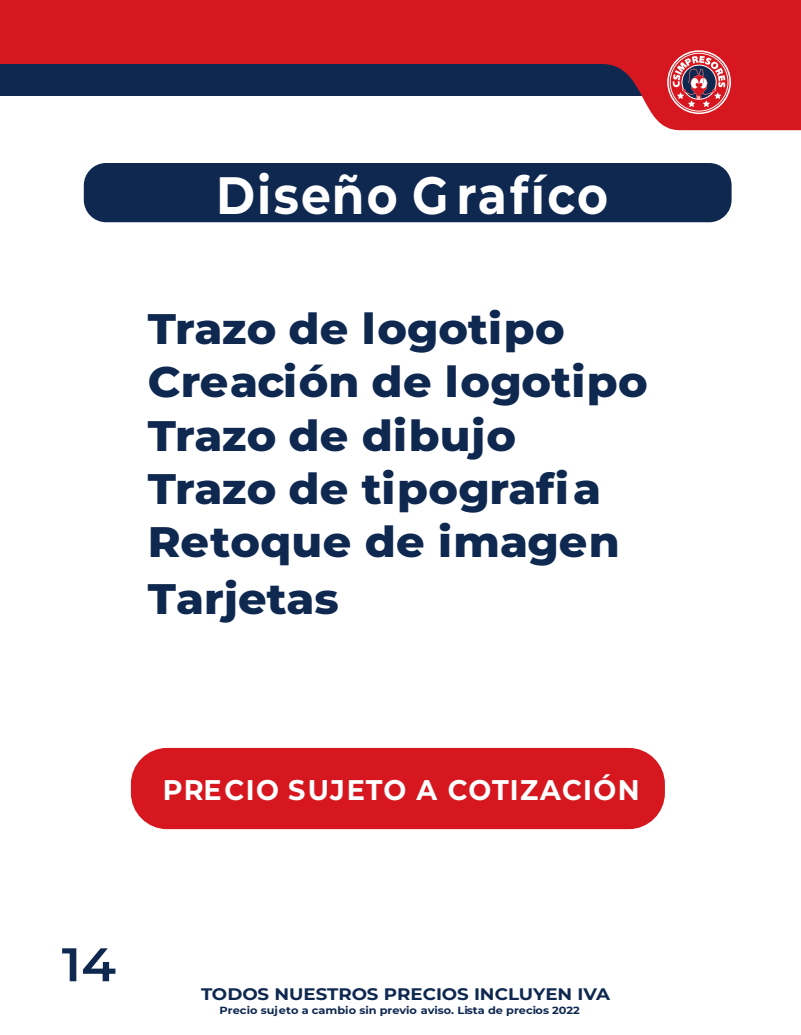
<style>
.page{position:relative;width:801px;height:1035px;background:#fff}
.page>*{position:absolute;margin:0;border:0;box-sizing:border-box;transform-origin:0 0}
.t1{font:700 52.5px "Montserrat";letter-spacing:.05em;color:#fff;scale:.9 1}
.t2{font:600 47px "Montserrat";color:#0f2850;scale:1.09 1}
.t3{font:800 42.75px/54px "Montserrat";color:#0f2850;scale:1.04 1}
.t4{font:700 28.5px "Montserrat";letter-spacing:.05em;color:#fff;scale:.95 1}
.t5{font:700 16.75px "Montserrat";color:#0f2850;scale:1.09 1}
.t6{font:700 10.5px "Montserrat";color:#0f2850;scale:1.09 1}
</style>
<div class="page">
<svg style="left:0;top:0;width:801px;height:130px;fill:#d7171f"></svg>
<svg style="left:667px;top:50px;width:64px;height:64px"></svg>
<svg style="left:669px;top:52px;width:60px;height:60px;background:#c45c66"></svg>
<div style="left:84px;top:163px;width:647px;height:59px;background:#0f2850;border-radius:22px"></div>
<div style="left:131px;top:748px;width:534px;height:81px;background:#d7171f;border-radius:36px"></div>
<p class="t1" style="left:216px;top:160px;width:437px">Diseño G rafíco</p>
<p class="t3" style="left:148px;top:301px;width:482px">Trazo de logotipo<br>Creación de logotipo<br>Trazo de dibujo<br>Trazo de tipografia<br>Retoque de imagen<br>Tarjetas</p>
<p class="t4" style="left:163px;top:771px;width:503px">PRECIO SUJETO A COTIZACIÓN</p>
<p class="t2" style="left:62px;top:933px;width:51px">14</p>
<p class="t5" style="left:201px;top:982px;width:377px">TODOS NUESTROS PRECIOS INCLUYEN IVA</p>
<p class="t6" style="left:220px;top:1003px;width:332px">Precio sujeto a cambio sin previo aviso. Lista de precios 2022</p>
</div>
